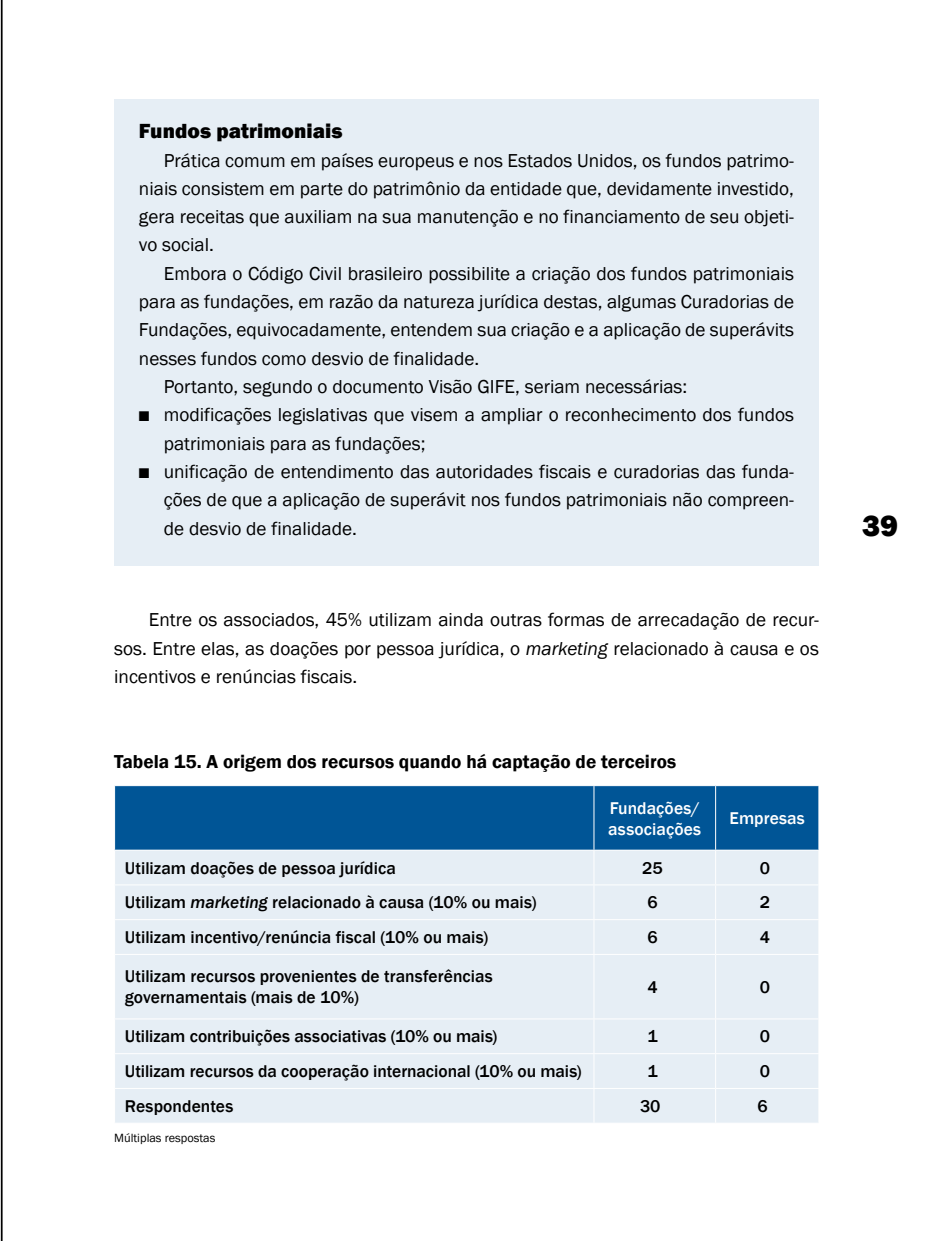
<style>
.page{position:relative;width:943px;height:1241px;background:#fff}
.page>*{position:absolute;margin:0;border:0;box-sizing:border-box;transform-origin:0 0}
.t1{font:800 30.62px "Franklin Gothic";color:#000}
.t2{font:800 21px "Franklin Gothic";color:#000}
.t3{font:19.25px/28.3px "Franklin Gothic";color:#000;text-align:justify}
.t4{font:600 19.25px "Franklin Gothic";color:#000}
.t5{font:500 17.5px/21px "Franklin Gothic";color:#000}
.t6{font:500 17.5px/21px "Franklin Gothic";letter-spacing:.01em;color:#fff}
.t7{font:12.25px "Franklin Gothic";color:#000}
.s1{font-style:italic}
</style>
<div class="page">
<div style="left:115px;top:99px;width:704px;height:467px;background:#e6eef5"></div>
<div style="left:115px;top:786px;width:703px;height:63px;background:#005596"></div>
<div style="left:115px;top:851px;width:703px;height:271px;background:#e6eef5"></div>
<hr style="left:593px;top:786px;width:1px;height:63px;background:#fff">
<hr style="left:715px;top:786px;width:1px;height:63px;background:#fff">
<hr style="left:593px;top:850px;width:1px;height:34px;background:#fff">
<hr style="left:715px;top:850px;width:1px;height:34px;background:#fff">
<hr style="left:114px;top:884px;width:480px;height:1px;background:#fff">
<hr style="left:594px;top:884px;width:121px;height:1px;background:#fff">
<hr style="left:593px;top:885px;width:1px;height:34px;background:#fff">
<hr style="left:715px;top:884px;width:104px;height:1px;background:#fff">
<hr style="left:715px;top:885px;width:1px;height:34px;background:#fff">
<hr style="left:114px;top:919px;width:480px;height:1px;background:#fff">
<hr style="left:594px;top:919px;width:121px;height:1px;background:#fff">
<hr style="left:593px;top:919px;width:1px;height:34px;background:#fff">
<hr style="left:715px;top:919px;width:104px;height:1px;background:#fff">
<hr style="left:715px;top:919px;width:1px;height:34px;background:#fff">
<hr style="left:114px;top:953px;width:480px;height:1px;background:#fff">
<hr style="left:594px;top:953px;width:121px;height:1px;background:#fff">
<hr style="left:593px;top:954px;width:1px;height:64px;background:#fff">
<hr style="left:715px;top:953px;width:104px;height:1px;background:#fff">
<hr style="left:715px;top:954px;width:1px;height:64px;background:#fff">
<hr style="left:114px;top:1018px;width:480px;height:1px;background:#fff">
<hr style="left:594px;top:1018px;width:121px;height:1px;background:#fff">
<hr style="left:593px;top:1019px;width:1px;height:34px;background:#fff">
<hr style="left:715px;top:1018px;width:104px;height:1px;background:#fff">
<hr style="left:715px;top:1019px;width:1px;height:34px;background:#fff">
<hr style="left:114px;top:1053px;width:480px;height:1px;background:#fff">
<hr style="left:594px;top:1053px;width:121px;height:1px;background:#fff">
<hr style="left:593px;top:1053px;width:1px;height:34px;background:#fff">
<hr style="left:715px;top:1053px;width:104px;height:1px;background:#fff">
<hr style="left:715px;top:1053px;width:1px;height:34px;background:#fff">
<hr style="left:114px;top:1087px;width:480px;height:1px;background:#fff">
<hr style="left:594px;top:1087px;width:121px;height:1px;background:#fff">
<hr style="left:593px;top:1088px;width:1px;height:34px;background:#fff">
<hr style="left:715px;top:1087px;width:104px;height:1px;background:#fff">
<hr style="left:715px;top:1088px;width:1px;height:34px;background:#fff">
<hr style="left:1px;top:0;width:2px;height:1240px;background:#000">
<p class="t2" style="left:139px;top:118px;width:205px">Fundos patrimoniais</p>
<p class="t3" style="left:139px;top:146px;width:656px;text-indent:25px">Prática comum em países europeus e nos Estados Unidos, os fundos patrimo&shy;niais consistem em parte do patrimônio da entidade que, devidamente investido, gera receitas que auxiliam na sua manutenção e no financiamento de seu objeti&shy;vo social.</p>
<p class="t3" style="left:164px;top:259px;width:631px">Embora o Código Civil brasileiro possibilite a criação dos fundos patrimoniais</p>
<p class="t3" style="left:139px;top:288px;width:656px">para as fundações, em razão da natureza jurídica destas, algumas Curadorias de</p>
<p class="t3" style="left:139px;top:316px;width:656px">Fundações, equivocadamente, entendem sua criação e a aplicação de superávits</p>
<p class="t3" style="left:139px;top:344px;width:342px">nesses fundos como desvio de finalidade.</p>
<p class="t3" style="left:164px;top:373px;width:525px">Portanto, segundo o documento Visão GIFE, seriam necessárias:</p>
<p class="t3" style="left:164px;top:401px;width:632px;text-indent:-25px">■ modificações legislativas que visem a ampliar o reconhecimento dos fundos patrimoniais para as fundações;</p>
<p class="t3" style="left:164px;top:457px;width:632px;text-indent:-25px">■ unificação de entendimento das autoridades fiscais e curadorias das funda&shy;ções de que a aplicação de superávit nos fundos patrimoniais não compreen&shy;de desvio de finalidade.</p>
<p class="t3" style="left:114px;top:606px;width:706px;text-indent:35px">Entre os associados, 45% utilizam ainda outras formas de arrecadação de recur&shy;sos. Entre elas, as doações por pessoa jurídica, o <span class="s1">marketing</span> relacionado à causa e os incentivos e renúncias fiscais.</p>
<p class="t4" style="left:114px;top:749px;width:563px">Tabela 15. A origem dos recursos quando há captação de terceiros</p>
<p class="t6" style="left:608px;top:797px;width:94px">Fundações/ associações</p>
<p class="t6" style="left:729px;top:807px;width:77px">Empresas</p>
<p class="t5" style="left:125px;top:857px;width:272px">Utilizam doações de pessoa jurídica</p>
<p class="t5" style="left:642px;top:857px;width:22px">25</p>
<p class="t5" style="left:759px;top:857px;width:12px">0</p>
<p class="t5" style="left:125px;top:892px;width:413px">Utilizam <span class="s1">marketing</span> relacionado à causa (10% ou mais)</p>
<p class="t5" style="left:647px;top:892px;width:12px">6</p>
<p class="t5" style="left:759px;top:892px;width:12px">2</p>
<p class="t5" style="left:125px;top:926px;width:365px">Utilizam incentivo/renúncia fiscal (10% ou mais)</p>
<p class="t5" style="left:647px;top:926px;width:12px">6</p>
<p class="t5" style="left:759px;top:926px;width:12px">4</p>
<p class="t5" style="left:125px;top:965px;width:369px">Utilizam recursos provenientes de transferências governamentais (mais de 10%)</p>
<p class="t5" style="left:647px;top:976px;width:12px">4</p>
<p class="t5" style="left:759px;top:976px;width:12px">0</p>
<p class="t5" style="left:125px;top:1026px;width:374px">Utilizam contribuições associativas (10% ou mais)</p>
<p class="t5" style="left:647px;top:1026px;width:12px">1</p>
<p class="t5" style="left:759px;top:1026px;width:12px">0</p>
<p class="t5" style="left:125px;top:1060px;width:458px">Utilizam recursos da cooperação internacional (10% ou mais)</p>
<p class="t5" style="left:647px;top:1060px;width:12px">1</p>
<p class="t5" style="left:759px;top:1060px;width:12px">0</p>
<p class="t5" style="left:125px;top:1095px;width:110px">Respondentes</p>
<p class="t5" style="left:640px;top:1095px;width:22px">30</p>
<p class="t5" style="left:757px;top:1095px;width:12px">6</p>
<p class="t7" style="left:114px;top:1129px;width:103px">Múltiplas respostas</p>
<h1 class="t1" style="left:862px;top:505px;width:37px">39</h1>
</div>
